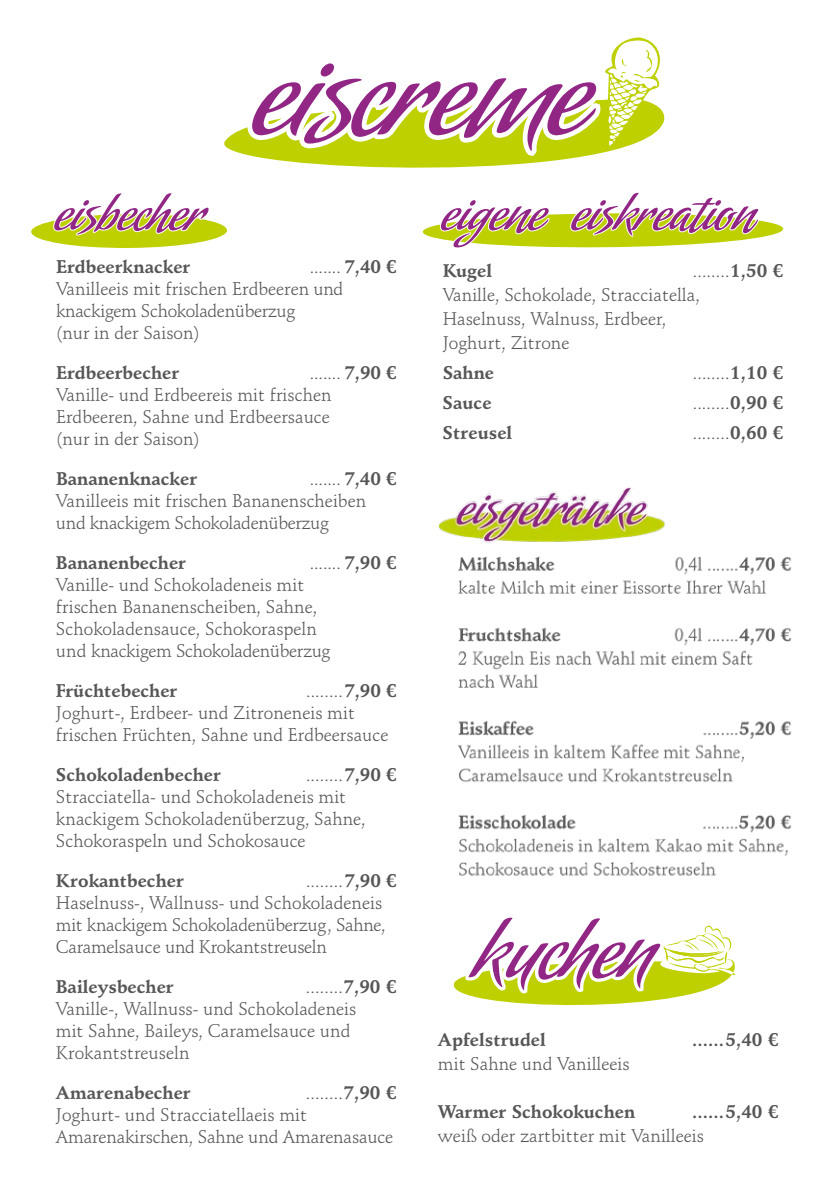
<style>
.page{position:relative;width:840px;height:1191px;background:#fff}
.page>*{position:absolute;margin:0;border:0;box-sizing:border-box;transform-origin:0 0}
.t1{font:142px "Amorinda Alternates";color:#912685}
.t2{font:97.2px "Amorinda Alternates";color:#912685}
.t3{font:60px "Amorinda";color:#912685}
.t4{font:18px/22px "Schneidler BT";color:#565656}
.t5{font:700 18px "Schneidler BT";color:#565656}
.t6{font:18px/22px "Schneidler BT";letter-spacing:-.02em;color:#565656}
.s1{font-weight:700}
</style>
<div class="page">
<div style="left:31px;top:214px;width:196px;height:34px;background:#bed000;border-radius:50%"></div>
<svg style="left:52px;top:214px;width:158px;height:34px"></svg>
<svg style="left:224px;top:129px;width:18px;height:25px"></svg>
<svg style="left:242px;top:37px;width:540px;height:211px"></svg>
<img style="left:438px;top:487px;width:354px;height:389px">
<svg style="left:453px;top:925px;width:283px;height:80px"></svg>
<h1 class="t1" style="left:256px;top:16px;width:334px">eiscreme</h1>
<h3 class="t3" style="left:56px;top:180px;width:149px">eisbecher</h3>
<p class="t5" style="left:56px;top:256px;width:136px">Erdbeerknacker</p>
<p class="t4" style="left:56px;top:256px;width:342px;text-indent:253px">....... <span class="s1">7,40 €<br></span>Vanilleeis mit frischen Erdbeeren und knackigem Schokoladenüberzug<br>(nur in der Saison)</p>
<p class="t5" style="left:56px;top:362px;width:125px">Erdbeerbecher</p>
<p class="t4" style="left:56px;top:362px;width:342px;text-indent:253px">....... <span class="s1">7,90 €<br></span>Vanille- und Erdbeereis mit frischen<br>Erdbeeren, Sahne und Erdbeersauce<br>(nur in der Saison)</p>
<p class="t5" style="left:56px;top:468px;width:142px">Bananenknacker</p>
<p class="t4" style="left:56px;top:468px;width:342px;text-indent:253px">....... <span class="s1">7,40 €<br></span>Vanilleeis mit frischen Bananenscheiben und knackigem Schokoladenüberzug</p>
<p class="t5" style="left:56px;top:552px;width:131px">Bananenbecher</p>
<p class="t4" style="left:309px;top:552px;width:88px">....... <span class="s1">7,90 €</span></p>
<p class="t4" style="left:56px;top:574px;width:276px">Vanille- und Schokoladeneis mit frischen Bananenscheiben, Sahne, Schokoladensauce, Schokoraspeln und knackigem Schokoladenüberzug</p>
<p class="t5" style="left:56px;top:680px;width:123px">Früchtebecher</p>
<p class="t4" style="left:56px;top:680px;width:342px;text-indent:250px">........<span class="s1">7,90 €<br></span>Joghurt-, Erdbeer- und Zitroneneis mit frischen Früchten, Sahne und Erdbeersauce</p>
<p class="t5" style="left:56px;top:764px;width:166px">Schokoladenbecher</p>
<p class="t4" style="left:56px;top:764px;width:342px;text-indent:250px">........<span class="s1">7,90 €<br></span>Stracciatella- und Schokoladeneis mit knackigem Schokoladenüberzug, Sahne,<br>Schokoraspeln und Schokosauce</p>
<p class="t5" style="left:56px;top:870px;width:129px">Krokantbecher</p>
<p class="t6" style="left:56px;top:870px;width:342px;text-indent:250px">........<span class="s1">7,90 € </span>Haselnuss-, Wallnuss- und Schokoladeneis mit knackigem Schokoladenüberzug, Sahne, Caramelsauce und Krokantstreuseln</p>
<p class="t5" style="left:56px;top:975px;width:119px">Baileysbecher</p>
<p class="t4" style="left:56px;top:976px;width:342px;text-indent:250px">........<span class="s1">7,90 €<br></span>Vanille-, Wallnuss- und Schokoladeneis<br>mit Sahne, Baileys, Caramelsauce und<br>Krokantstreuseln</p>
<p class="t5" style="left:56px;top:1081px;width:136px">Amarenabecher</p>
<p class="t4" style="left:56px;top:1082px;width:342px;text-indent:250px">........<span class="s1">7,90 €<br></span>Joghurt- und Stracciatellaeis mit<br>Amarenakirschen, Sahne und Amarenasauce</p>
<h3 class="t3" style="left:442px;top:180px;width:314px">eigene eiskreation</h3>
<p class="t5" style="left:442px;top:260px;width:51px">Kugel</p>
<p class="t4" style="left:442px;top:259px;width:342px;line-height:24px;text-indent:250px">........<span class="s1">1,50 €<br></span>Vanille, Schokolade, Stracciatella,<br>Haselnuss, Walnuss, Erdbeer,<br>Joghurt, Zitrone</p>
<p class="t5" style="left:442px;top:362px;width:53px">Sahne</p>
<p class="t4" style="left:692px;top:362px;width:92px">........<span class="s1">1,10 €</span></p>
<p class="t5" style="left:442px;top:392px;width:50px">Sauce</p>
<p class="t4" style="left:692px;top:392px;width:92px">........<span class="s1">0,90 €</span></p>
<p class="t5" style="left:442px;top:422px;width:71px">Streusel</p>
<p class="t4" style="left:692px;top:422px;width:92px">........<span class="s1">0,60 €</span></p>
<h2 class="t2" style="left:470px;top:897px;width:184px">kuchen</h2>
<p class="t5" style="left:437px;top:1028px;width:109px">Apfelstrudel</p>
<p class="t5" style="left:691px;top:1028px;width:88px">......5,40 €</p>
<p class="t4" style="left:437px;top:1052px;width:193px">mit Sahne und Vanilleeis</p>
<p class="t5" style="left:437px;top:1100px;width:199px">Warmer Schokokuchen</p>
<p class="t5" style="left:691px;top:1100px;width:88px">......5,40 €</p>
<p class="t4" style="left:437px;top:1124px;width:267px">weiß oder zartbitter mit Vanilleeis</p>
</div>
